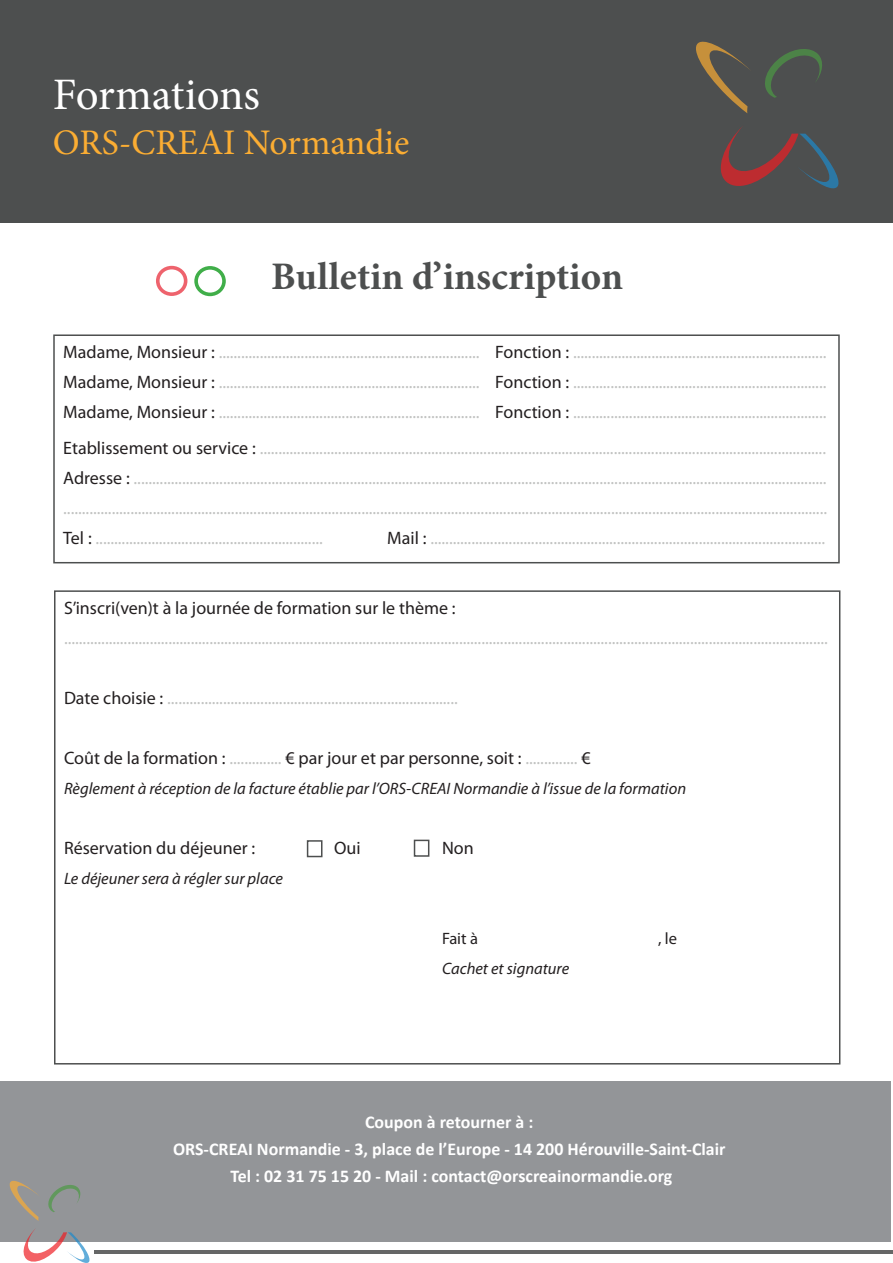
<style>
.page{position:relative;width:893px;height:1263px;background:#fff}
.page>*{position:absolute;margin:0;border:0;box-sizing:border-box;transform-origin:0 0}
.t1{font:45px "Minion Pro";letter-spacing:-.01em;color:#fff}
.t2{font:700 39px "Minion Pro";color:#4d4f4f}
.t3{font:36px "Minion Pro";color:#fbad33}
.t4{font:18px/30px "Myriad Pro";color:#c2c3c2;text-align:justify}
.t5{font:18px "Myriad Pro";color:#231f20}
.t6{font:700 18px/27px "Calibri";color:#fff;text-align:center}
.t7{font:italic 16.5px "Myriad Pro";color:#231f20}
.t8{font:16.5px "Myriad Pro";color:#231f20}
.s1{color:#231f20}
.s2{color:#c2c3c2}
</style>
<div class="page">
<div style="left:0;top:0;width:893px;height:223px;background:#4d4f4f"></div>
<div style="left:53px;top:334px;width:787px;height:229px;border:2px solid #4d4f4f"></div>
<div style="left:54px;top:590px;width:786px;height:474px;border:2px solid #4d4f4f"></div>
<div style="left:307px;top:840px;width:15px;height:17px;border:2px solid #4d4f4f"></div>
<div style="left:414px;top:840px;width:15px;height:17px;border:2px solid #4d4f4f"></div>
<div style="left:0;top:1081px;width:891px;height:161px;background:#939598"></div>
<hr style="left:94px;top:1250px;width:799px;height:3px;background:#656666">
<svg style="left:23px;top:1229px;width:67px;height:34px"></svg>
<svg style="left:9px;top:1181px;width:72px;height:40px"></svg>
<svg style="left:696px;top:41px;width:54px;height:72px"></svg>
<svg style="left:720px;top:126px;width:119px;height:63px"></svg>
<svg style="left:765px;top:49px;width:57px;height:49px"></svg>
<div style="left:194px;top:266px;width:32px;height:30px;border:4px solid #40ae49;border-radius:50%"></div>
<div style="left:156px;top:266px;width:31px;height:30px;border:4px solid #ee636d;border-radius:50%"></div>
<h1 class="t1" style="left:53px;top:64px;width:209px">Formations</h1>
<h3 class="t3" style="left:53px;top:118px;width:358px">ORS-CREAI Normandie</h3>
<h2 class="t2" style="left:271px;top:249px;width:353px">Bulletin d’inscription</h2>
<p class="t4" style="left:63px;top:337px;width:765px"><span class="s1">Madame, Monsieur :</span> ...................................................................... <span class="s1">Fonction :</span> ....................................................................<br><span class="s1">Madame, Monsieur :</span> ...................................................................... <span class="s1">Fonction :</span> ....................................................................<br><span class="s1">Madame, Monsieur :</span> ...................................................................... <span class="s1">Fonction :</span> ....................................................................</p>
<p class="t4" style="left:63px;top:433px;width:765px"><span class="s1">Etablissement ou service :</span> ........................................................................................................................................................<br><span class="s1">Adresse :</span> .......................................................................................................................................................................................... .............................................................................................................................................................................................................<br><span class="s1">Tel :</span> .............................................................</p>
<p class="t4" style="left:387px;top:523px;width:440px"><span class="s1">Mail :</span> ..........................................................................................................</p>
<p class="t5" style="left:64px;top:597px;width:393px">S’inscri(ven)t à la journée de formation sur le thème :</p>
<p class="t4" style="left:64px;top:623px;width:765px">.............................................................................................................................................................................................................</p>
<p class="t4" style="left:64px;top:683px;width:395px"><span class="s1">Date choisie :</span> ..............................................................................</p>
<p class="t5" style="left:64px;top:747px;width:528px">Coût de la formation : <span class="s2">..............</span> € par jour et par personne, soit : <span class="s2">..............</span> €</p>
<p class="t7" style="left:64px;top:778px;width:624px">Règlement à réception de la facture établie par l’ORS-CREAI Normandie à l’issue de la formation</p>
<p class="t5" style="left:64px;top:837px;width:193px">Réservation du déjeuner :</p>
<p class="t5" style="left:334px;top:837px;width:28px">Oui</p>
<p class="t5" style="left:442px;top:837px;width:33px">Non</p>
<p class="t7" style="left:64px;top:868px;width:220px">Le déjeuner sera à régler sur place</p>
<p class="t8" style="left:442px;top:928px;width:38px">Fait à</p>
<p class="t8" style="left:658px;top:928px;width:21px">, le</p>
<p class="t7" style="left:442px;top:958px;width:129px">Cachet et signature</p>
<p class="t6" style="left:173px;top:1108px;width:554px">Coupon à retourner à :<br>ORS-CREAI Normandie - 3, place de l’Europe - 14 200 Hérouville-Saint-Clair<br>Tel : 02 31 75 15 20 - Mail : contact@orscreainormandie.org</p>
</div>
